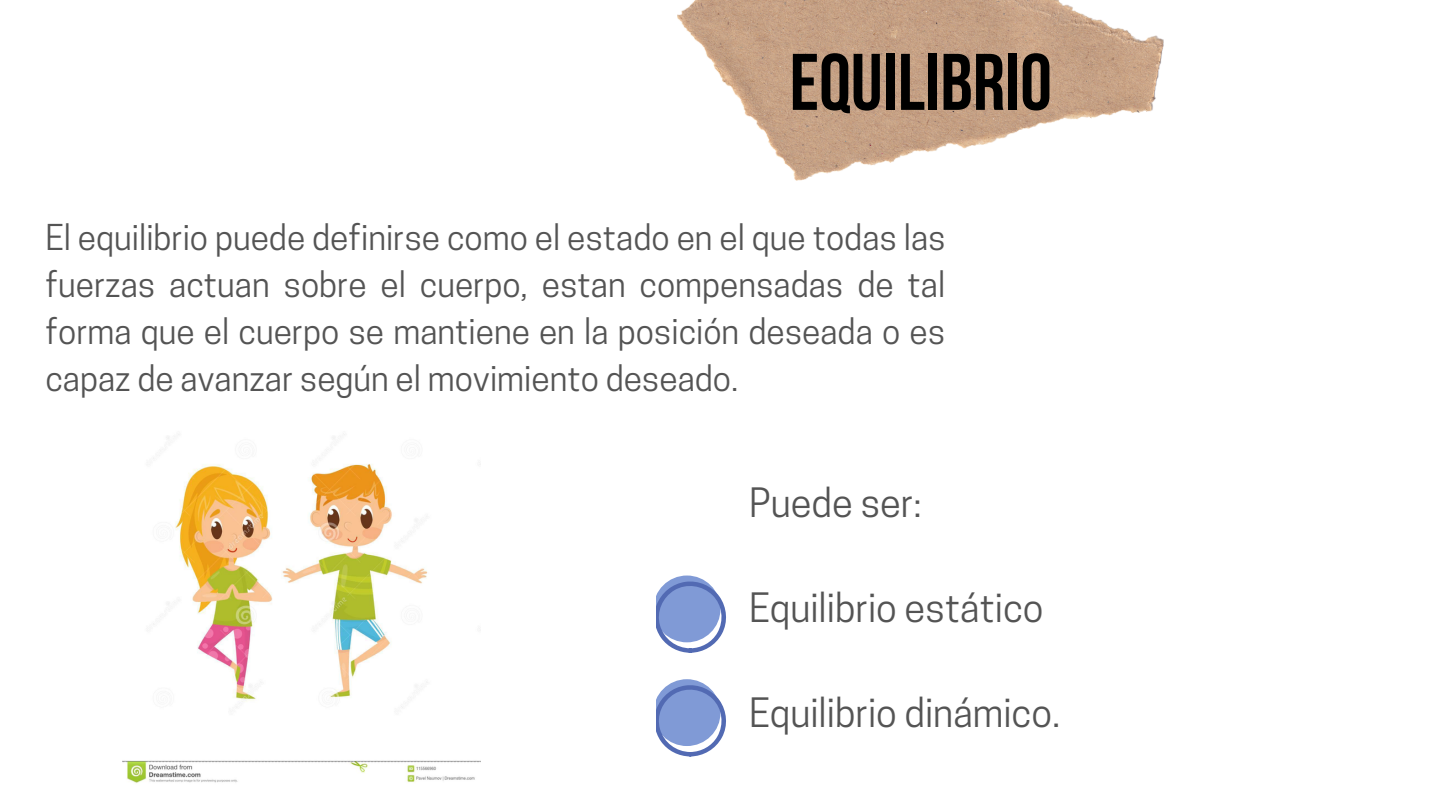
<style>
.page{position:relative;width:1440px;height:810px;background:#fff}
.page>*{position:absolute;margin:0;border:0;box-sizing:border-box;transform-origin:0 0}
.t1{font:80px "Bebas Neue Cyrillic";color:#000}
.t2{font:38px "Cooper Hewitt";color:#545454}
.t3{font:33.5px/46.9px "Cooper Hewitt";color:#545454;text-align:justify}
</style>
<div class="page">
<img style="left:678px;top:0;width:486px;height:180px">
<svg style="left:656px;top:576px;width:70px;height:77px"></svg>
<svg style="left:656px;top:679px;width:70px;height:77px"></svg>
<img style="left:122px;top:433px;width:359px;height:350px">
<h1 class="t1" style="left:790px;top:50px;width:264px">EQUILIBRIO</h1>
<p class="t3" style="left:45px;top:218px;width:902px">El equilibrio puede definirse como el estado en el que todas las fuerzas actuan sobre el cuerpo, estan compensadas de tal forma que el cuerpo se mantiene en la posición deseada o es capaz de avanzar según el movimiento deseado.</p>
<p class="t2" style="left:749px;top:488px;width:174px">Puede ser:</p>
<p class="t2" style="left:749px;top:593px;width:296px">Equilibrio estático</p>
<p class="t2" style="left:749px;top:698px;width:313px">Equilibrio dinámico.</p>
</div>
